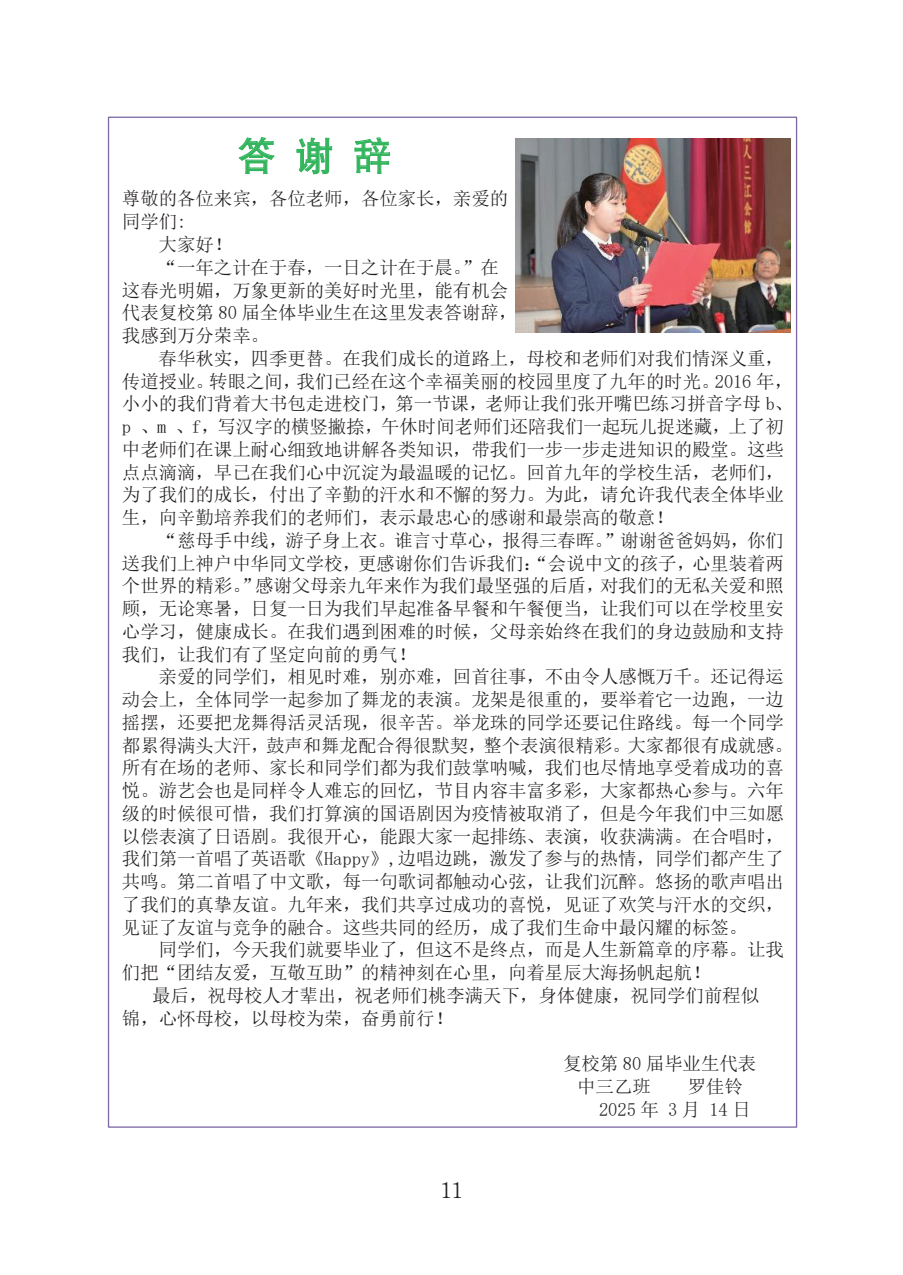
<style>
.page{position:relative;width:903px;height:1275px;background:#fff}
.page>*{position:absolute;margin:0;border:0;box-sizing:border-box;transform-origin:0 0}
.t1{font:38.5px "KF GB P Gothic";color:#33b55d}
.t2{font:22.4px "Rg PH Mincho Lt 83 pv RKSJ H";color:#231f20}
.t3{font:18.55px/22.8px "Sim Sun";color:#231f20}
</style>
<div class="page">
<img style="left:515px;top:138px;width:275px;height:195px">
<h1 class="t1" style="left:237px;top:136px;width:156px">答 谢 辞</h1>
<p class="t3" style="left:122px;top:187px;width:388px">尊敬的各位来宾，各位老师，各位家长，亲爱的</p>
<p class="t3" style="left:122px;top:210px;width:66px">同学们:</p>
<p class="t3" style="left:159px;top:233px;width:75px">大家好！</p>
<p class="t3" style="left:159px;top:256px;width:342px">“一年之计在于春，一日之计在于晨。”在</p>
<p class="t3" style="left:122px;top:279px;width:388px">这春光明媚，万象更新的美好时光里，能有机会</p>
<p class="t3" style="left:122px;top:301px;width:397px">代表复校第 80 届全体毕业生在这里发表答谢辞，</p>
<p class="t3" style="left:122px;top:324px;width:149px">我感到万分荣幸。</p>
<p class="t3" style="left:159px;top:347px;width:627px">春华秋实，四季更替。在我们成长的道路上，母校和老师们对我们情深义重，</p>
<p class="t3" style="left:122px;top:369px;width:673px">传道授业。转眼之间，我们已经在这个幸福美丽的校园里度了九年的时光。2016 年，</p>
<p class="t3" style="left:122px;top:392px;width:673px">小小的我们背着大书包走进校门，第一节课，老师让我们张开嘴巴练习拼音字母 b、</p>
<p class="t3" style="left:122px;top:415px;width:663px">p 、m 、f，写汉字的横竖撇捺，午休时间老师们还陪我们一起玩儿捉迷藏，上了初</p>
<p class="t3" style="left:122px;top:438px;width:664px">中老师们在课上耐心细致地讲解各类知识，带我们一步一步走进知识的殿堂。这些</p>
<p class="t3" style="left:122px;top:460px;width:664px">点点滴滴，早已在我们心中沉淀为最温暖的记忆。回首九年的学校生活，老师们，</p>
<p class="t3" style="left:122px;top:483px;width:664px">为了我们的成长，付出了辛勤的汗水和不懈的努力。为此，请允许我代表全体毕业</p>
<p class="t3" style="left:122px;top:506px;width:553px">生，向辛勤培养我们的老师们，表示最忠心的感谢和最崇高的敬意！</p>
<p class="t3" style="left:159px;top:529px;width:627px">“慈母手中线，游子身上衣。谁言寸草心，报得三春晖。”谢谢爸爸妈妈，你们</p>
<p class="t3" style="left:122px;top:552px;width:664px">送我们上神户中华同文学校，更感谢你们告诉我们：“会说中文的孩子，心里装着两</p>
<p class="t3" style="left:122px;top:574px;width:664px">个世界的精彩。”感谢父母亲九年来作为我们最坚强的后盾，对我们的无私关爱和照</p>
<p class="t3" style="left:122px;top:597px;width:664px">顾，无论寒暑，日复一日为我们早起准备早餐和午餐便当，让我们可以在学校里安</p>
<p class="t3" style="left:122px;top:620px;width:664px">心学习，健康成长。在我们遇到困难的时候，父母亲始终在我们的身边鼓励和支持</p>
<p class="t3" style="left:122px;top:643px;width:296px">我们，让我们有了坚定向前的勇气！</p>
<p class="t3" style="left:159px;top:665px;width:627px">亲爱的同学们，相见时难，别亦难，回首往事，不由令人感慨万千。还记得运</p>
<p class="t3" style="left:122px;top:688px;width:664px">动会上，全体同学一起参加了舞龙的表演。龙架是很重的，要举着它一边跑，一边</p>
<p class="t3" style="left:122px;top:711px;width:664px">摇摆，还要把龙舞得活灵活现，很辛苦。举龙珠的同学还要记住路线。每一个同学</p>
<p class="t3" style="left:122px;top:733px;width:673px">都累得满头大汗，鼓声和舞龙配合得很默契，整个表演很精彩。大家都很有成就感。</p>
<p class="t3" style="left:122px;top:756px;width:664px">所有在场的老师、家长和同学们都为我们鼓掌呐喊，我们也尽情地享受着成功的喜</p>
<p class="t3" style="left:122px;top:779px;width:664px">悦。游艺会也是同样令人难忘的回忆，节目内容丰富多彩，大家都热心参与。六年</p>
<p class="t3" style="left:122px;top:802px;width:664px">级的时候很可惜，我们打算演的国语剧因为疫情被取消了，但是今年我们中三如愿</p>
<p class="t3" style="left:122px;top:825px;width:664px">以偿表演了日语剧。我很开心，能跟大家一起排练、表演，收获满满。在合唱时，</p>
<p class="t3" style="left:122px;top:847px;width:663px">我们第一首唱了英语歌《Happy》,边唱边跳，激发了参与的热情，同学们都产生了</p>
<p class="t3" style="left:122px;top:870px;width:664px">共鸣。第二首唱了中文歌，每一句歌词都触动心弦，让我们沉醉。悠扬的歌声唱出</p>
<p class="t3" style="left:122px;top:893px;width:664px">了我们的真挚友谊。九年来，我们共享过成功的喜悦，见证了欢笑与汗水的交织，</p>
<p class="t3" style="left:122px;top:916px;width:627px">见证了友谊与竞争的融合。这些共同的经历，成了我们生命中最闪耀的标签。</p>
<p class="t3" style="left:159px;top:938px;width:627px">同学们，今天我们就要毕业了，但这不是终点，而是人生新篇章的序幕。让我</p>
<p class="t3" style="left:122px;top:961px;width:590px">们把“团结友爱，互敬互助”的精神刻在心里，向着星辰大海扬帆起航！</p>
<p class="t3" style="left:152px;top:984px;width:608px">最后，祝母校人才辈出，祝老师们桃李满天下，身体健康，祝同学们前程似</p>
<p class="t3" style="left:122px;top:1006px;width:333px">锦，心怀母校，以母校为荣，奋勇前行！</p>
<p class="t3" style="left:577px;top:1052px;width:181px;text-indent:-14px">复校第 80 届毕业生代表中三乙班</p>
<p class="t3" style="left:599px;top:1075px;width:153px;text-indent:89px">罗佳铃<br>2025年 3月 14日</p>
<p class="t2" style="left:440px;top:1178px;width:24px">11</p>
</div>
